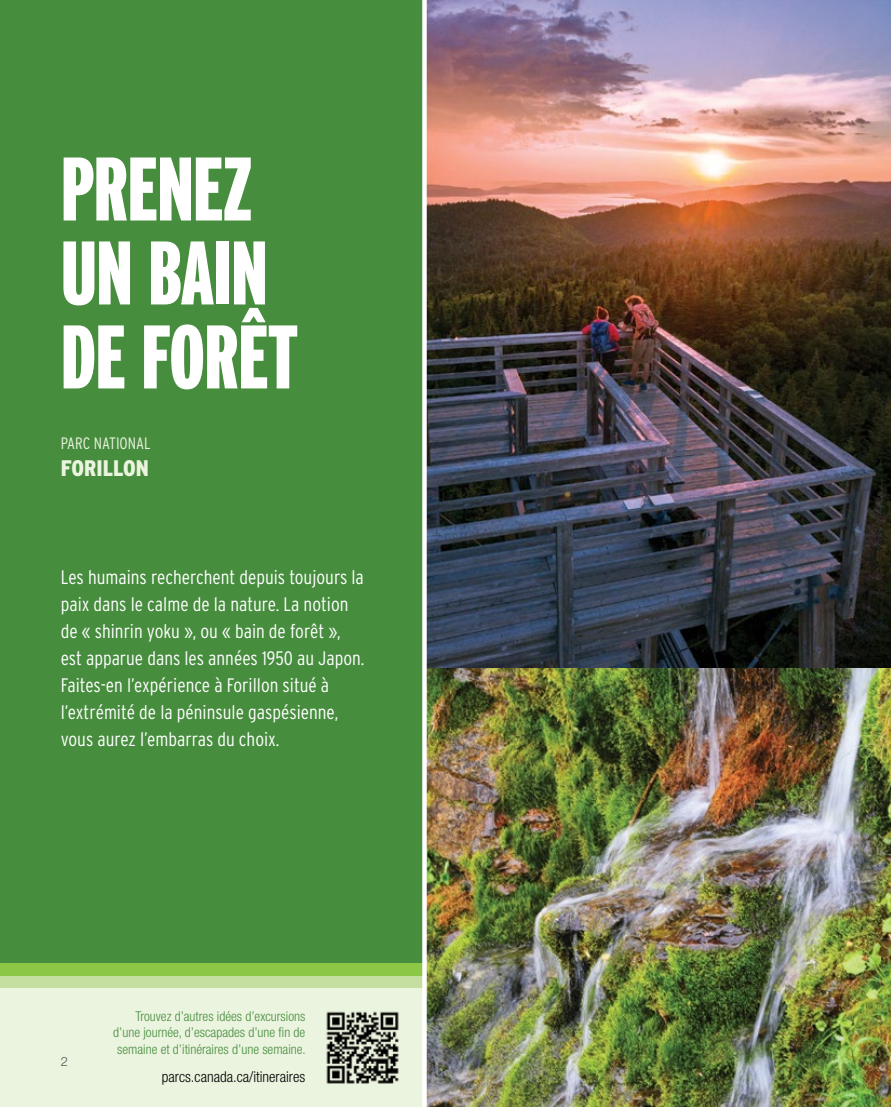
<style>
.page{position:relative;width:891px;height:1107px;background:#fff}
.page>*{position:absolute;margin:0;border:0;box-sizing:border-box;transform-origin:0 0}
.t1{font:900 90px/84px "Interstate Compressed";letter-spacing:-.01em;color:#fff}
.t2{font:900 22.5px "Interstate Condensed";color:#ebf4df}
.t3{font:300 19.5px/27px "Interstate Condensed";color:#fff}
.t4{font:300 16.5px "Interstate Condensed";color:#ebf4df}
.t5{font:300 condensed 15px "Helvetica Neue LT Std";color:#000}
.t6{font:300 condensed 13.5px/16.5px "Helvetica Neue LT Std";color:#478d3e;text-align:justify}
.t7{font:300 12.9px "Helvetica Neue LT Std";color:#58595b}
</style>
<div class="page">
<div style="left:0;top:0;width:425px;height:1012px;background:#478d3e"></div>
<div style="left:0;top:988px;width:425px;height:119px;background:#ebf4df"></div>
<div style="left:0;top:976px;width:425px;height:12px;background:#c4df9f"></div>
<div style="left:0;top:963px;width:425px;height:13px;background:#8cc745"></div>
<img style="left:427px;top:0;width:464px;height:668px">
<img style="left:427px;top:668px;width:464px;height:439px">
<img style="left:326px;top:1011px;width:73px;height:73px">
<div style="left:422px;top:0;width:5px;height:1107px;background:#fff"></div>
<h1 class="t1" style="left:61px;top:147px;width:239px">PRENEZ<br>UN BAIN<br>DE FORÊT</h1>
<p class="t4" style="left:61px;top:433px;width:92px">PARC NATIONAL</p>
<p class="t2" style="left:61px;top:455px;width:90px">FORILLON</p>
<p class="t3" style="left:61px;top:563px;width:305px">Les humains recherchent depuis toujours la paix dans le calme de la nature. La notion de « shinrin yoku », ou « bain de forêt », est apparue dans les années 1950 au Japon.<br>Faites-en l’expérience à Forillon situé à l’extrémité de la péninsule gaspésienne, vous aurez l’embarras du choix.</p>
<p class="t7" style="left:61px;top:1053px;width:9px">2</p>
<p class="t6" style="left:113px;top:1007px;width:194px;text-indent:22px">Trouvez d’autres idées d’excursions d’une journée, d’escapades d’une fin de semaine et d’itinéraires d’une semaine.</p>
<p class="t5" style="left:162px;top:1068px;width:145px">parcs.canada.ca/itineraires</p>
</div>
